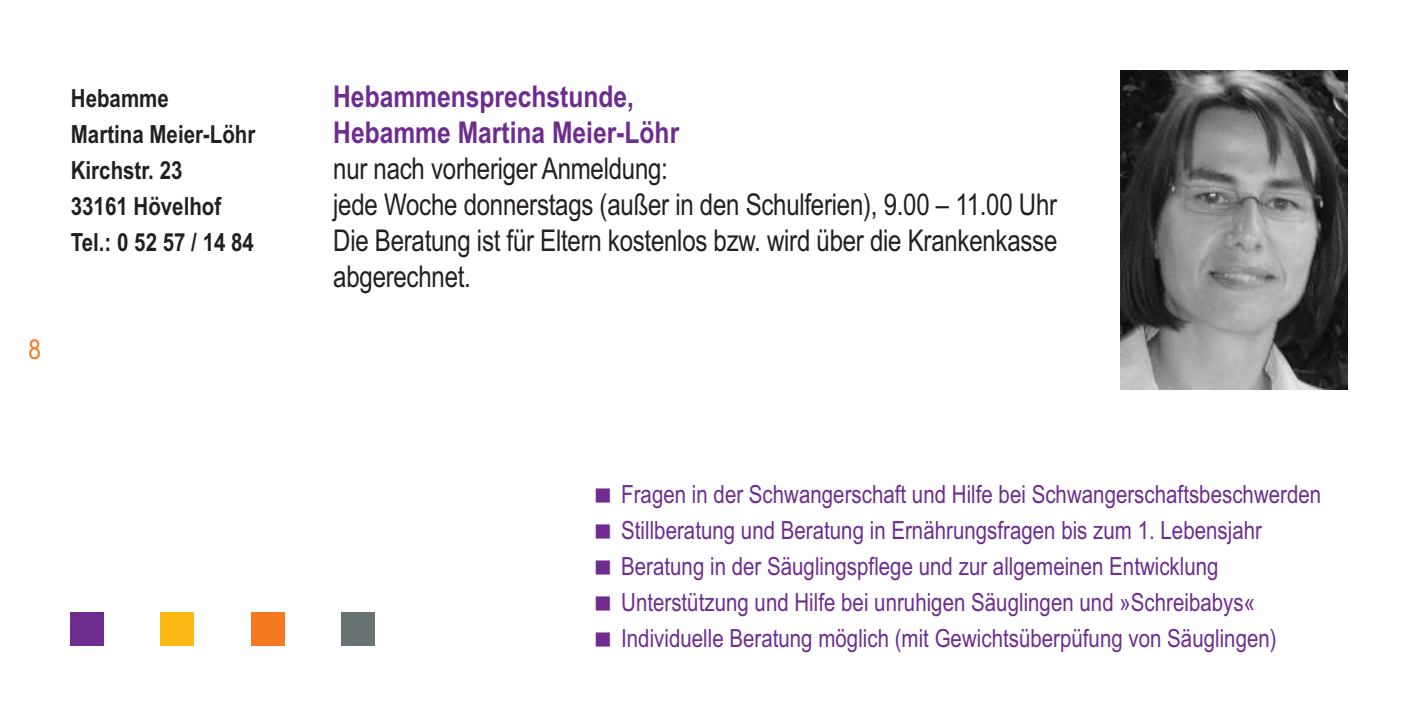
<style>
.page{position:relative;width:1418px;height:709px;background:#fff}
.page>*{position:absolute;margin:0;border:0;box-sizing:border-box;transform-origin:0 0}
.t1{font:30px/36px "Arial Narrow";letter-spacing:-.01em;color:#231f20}
.t2{font:700 30px/36px "Arial Narrow";color:#6e2c91}
.t3{font:27.5px "Arial Narrow";color:#f47921}
.t4{font:25px/36px "Arial Narrow";color:#6e2c91}
.t5{font:700 25px/36px "Arial Narrow";color:#231f20}
</style>
<div class="page">
<img style="left:1120px;top:71px;width:226px;height:319px">
<p class="t5" style="left:71px;top:80px;width:186px">Hebamme<br>Martina Meier-Löhr<br>Kirchstr. 23<br>33161 Hövelhof<br>Tel.: 0 52 57 / 14 84</p>
<p class="t3" style="left:28px;top:333px;width:14px">8</p>
<p class="t2" style="left:333px;top:79px;width:347px">Hebammensprechstunde,<br>Hebamme Martina Meier-Löhr</p>
<p class="t1" style="left:333px;top:151px;width:725px">nur nach vorheriger Anmeldung:<br>jede Woche donnerstags (außer in den Schulferien), 9.00 – 11.00 Uhr Die Beratung ist für Eltern kostenlos bzw. wird über die Krankenkasse abgerechnet.</p>
<p class="t4" style="left:621px;top:476px;width:701px">Fragen in der Schwangerschaft und Hilfe bei Schwangerschaftsbeschwerden Stillberatung und Beratung in Ernährungsfragen bis zum 1. Lebensjahr Beratung in der Säuglingspflege und zur allgemeinen Entwicklung Unterstützung und Hilfe bei unruhigen Säuglingen und »Schreibabys« Individuelle Beratung möglich (mit Gewichtsüberpüfung von Säuglingen)</p>
</div>
